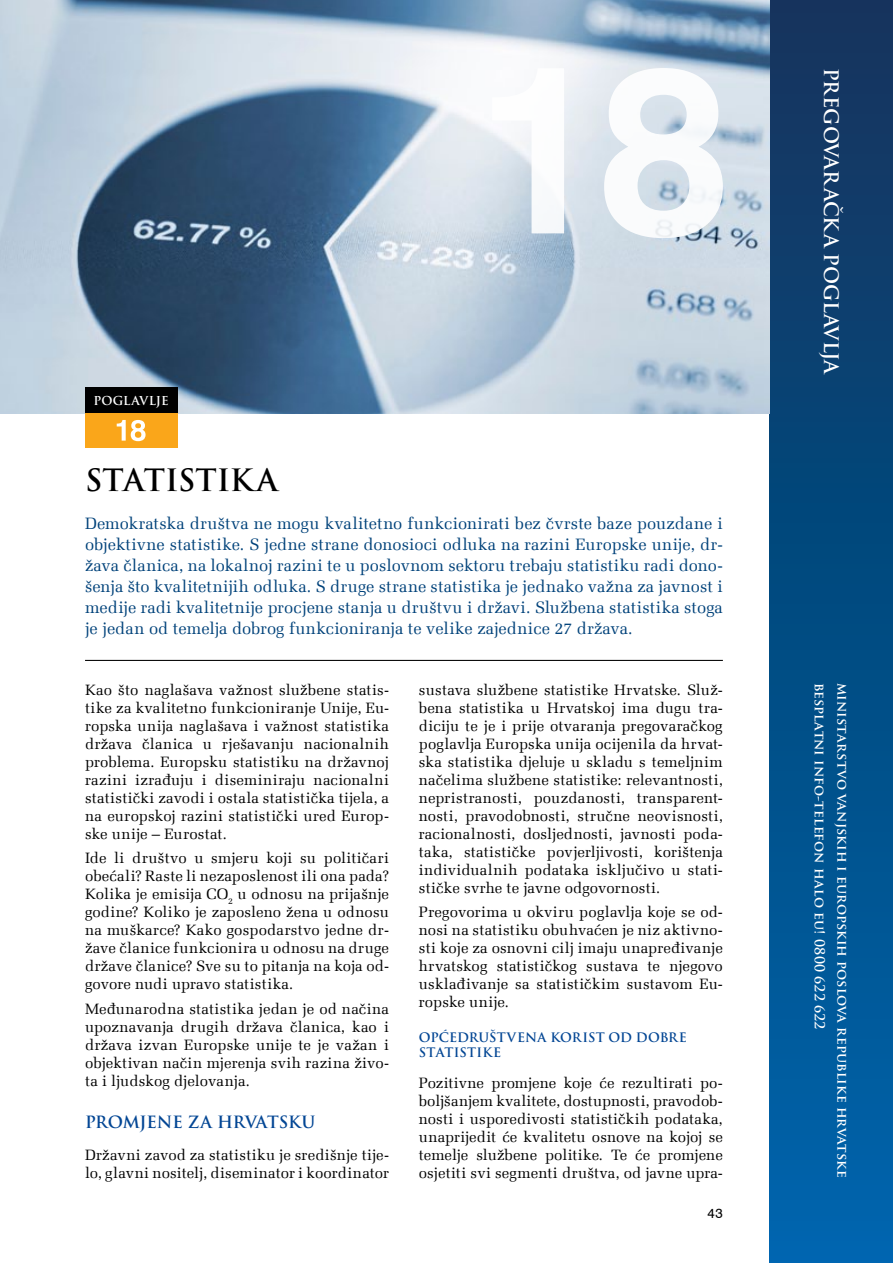
<style>
.page{position:relative;width:893px;height:1263px;background:#fff}
.page>*{position:absolute;margin:0;border:0;box-sizing:border-box;transform-origin:0 0}
.t1{font:700 30px "Trajan Pro";color:#000}
.t2{font:700 19.5px "Trajan Pro";letter-spacing:-.01em;color:#fff}
.t3{font:16.5px/21px "Melior LT";letter-spacing:.005em;color:#00427a;text-align:justify}
.t4{font:700 16.5px "Trajan Pro";letter-spacing:-.005em;color:#034694}
.t5{font:15px/18px "Melior LT";letter-spacing:.01em;color:#000;text-align:justify}
.t6{font:700 13.5px "Trajan Pro";color:#fff}
.t7{font:13.5px "Swiss 721 BT";color:#000}
.t8{font:700 12.75px/15.3px "Trajan Pro";letter-spacing:.01em;color:#034694}
.t9{font:700 12px "Trajan Pro";color:#fff}
</style>
<div class="page">
<hr style="left:85px;top:660px;width:638px;height:1px;background:#000">
<div style="left:770px;top:0;width:123px;height:1263px;background:linear-gradient(to bottom,#11335b,#0065ac)"></div>
<img style="left:0;top:0;width:770px;height:414px">
<div style="left:85px;top:387px;width:92px;height:27px;background:#000"></div>
<div style="left:85px;top:414px;width:92px;height:34px;background:#faa61a"></div>
<svg style="left:117px;top:420px;width:29px;height:21px"></svg>
<svg style="left:492px;top:68px;width:231px;height:170px"></svg>
<p class="t9" style="left:94px;top:393px;width:19px">POGLA</p>
<p class="t9" style="left:139px;top:393px;width:17px">VLJE</p>
<h1 class="t1" style="left:85px;top:462px;width:21px">STATISTIKA</h1>
<p class="t3" style="left:85px;top:513px;width:639px">Demokratska društva ne mogu kvalitetno funkcionirati bez čvrste baze pouzdane i objektivne statistike. S jedne strane donosioci odluka na razini Europske unije, dr&shy;žava članica, na lokalnoj razini te u poslovnom sektoru trebaju statistiku radi dono&shy;šenja što kvalitetnijih odluka. S druge strane statistika je jednako važna za javnost i medije radi kvalitetnije procjene stanja u društvu i državi. Službena statistika stoga je jedan od temelja dobrog funkcioniranja te velike zajednice 27 država.</p>
<p class="t5" style="left:85px;top:681px;width:306px">Kao što naglašava važnost službene statis&shy;tike za kvalitetno funkcioniranje Unije, Eu&shy;ropska unija naglašava i važnost statistika država članica u rješavanju nacionalnih problema. Europsku statistiku na državnoj razini izrađuju i diseminiraju nacionalni statistički zavodi i ostala statistička tijela, a na europskoj razini statistički ured Europ&shy;ske unije – Eurostat.</p>
<p class="t5" style="left:85px;top:849px;width:306px">Ide li društvo u smjeru koji su političari obećali? Raste li nezaposlenost ili ona pada?<br>Kolika je emisija CO<sub>2</sub> u odnosu na prijašnje godine? Koliko je zaposleno žena u odnosu na muškarce? Kako gospodarstvo jedne dr&shy;žave članice funkcionira u odnosu na druge države članice? Sve su to pitanja na koja od&shy;govore nudi upravo statistika.</p>
<p class="t5" style="left:85px;top:999px;width:306px">Međunarodna statistika jedan je od načina upoznavanja drugih država članica, kao i država izvan Europske unije te je važan i objektivan način mjerenja svih razina živo&shy;ta i ljudskog djelovanja.</p>
<p class="t4" style="left:85px;top:1111px;width:232px">PROMJENE ZA HRVATSKU</p>
<p class="t5" style="left:85px;top:1145px;width:306px">Državni zavod za statistiku je središnje tije&shy;lo, glavni nositelj, diseminator i koordinator</p>
<p class="t5" style="left:419px;top:681px;width:306px">sustava službene statistike Hrvatske. Služ&shy;bena statistika u Hrvatskoj ima dugu tra&shy;diciju te je i prije otvaranja pregovaračkog poglavlja Europska unija ocijenila da hrvat&shy;ska statistika djeluje u skladu s temeljnim načelima službene statistike: relevantnosti, nepristranosti, pouzdanosti, transparent&shy;nosti, pravodobnosti, stručne neovisnosti, racionalnosti, dosljednosti, javnosti poda&shy;taka, statističke povjerljivosti, korištenja individualnih podataka isključivo u stati&shy;stičke svrhe te javne odgovornosti.</p>
<p class="t5" style="left:419px;top:903px;width:306px">Pregovorima u okviru poglavlja koje se od&shy;nosi na statistiku obuhvaćen je niz aktivno&shy;sti koje za osnovni cilj imaju unapređivanje hrvatskog statističkog sustava te njegovo usklađivanje sa statističkim sustavom Eu&shy;ropske unije.</p>
<p class="t8" style="left:419px;top:1030px;width:270px">OPĆEDRUŠTVENA KORIST OD DOBRE<br>STATISTIKE</p>
<p class="t5" style="left:419px;top:1074px;width:306px">Pozitivne promjene koje će rezultirati po&shy;boljšanjem kvalitete, dostupnosti, pravodob&shy;nosti i usporedivosti statističkih podataka, unaprijedit će kvalitetu osnove na kojoj se temelje službene politike. Te će promjene osjetiti svi segmenti društva, od javne upra-</p>
<p class="t7" style="left:708px;top:1205px;width:17px">43</p>
<h2 class="t2" style="left:843px;top:68px;width:310px;rotate:90deg">PREGOVARAČKA POGLAVLJA</h2>
<p class="t6" style="left:828px;top:682px;width:348px;rotate:90deg">BESPLATNI INFO-TELEFON HALO EU! 0800 622 622</p>
<p class="t6" style="left:851px;top:682px;width:497px;rotate:90deg">MINISTARSTVO VANJSKIH I EUROPSKIH POSLOVA REPUBLIKE HRVATSKE</p>
</div>
